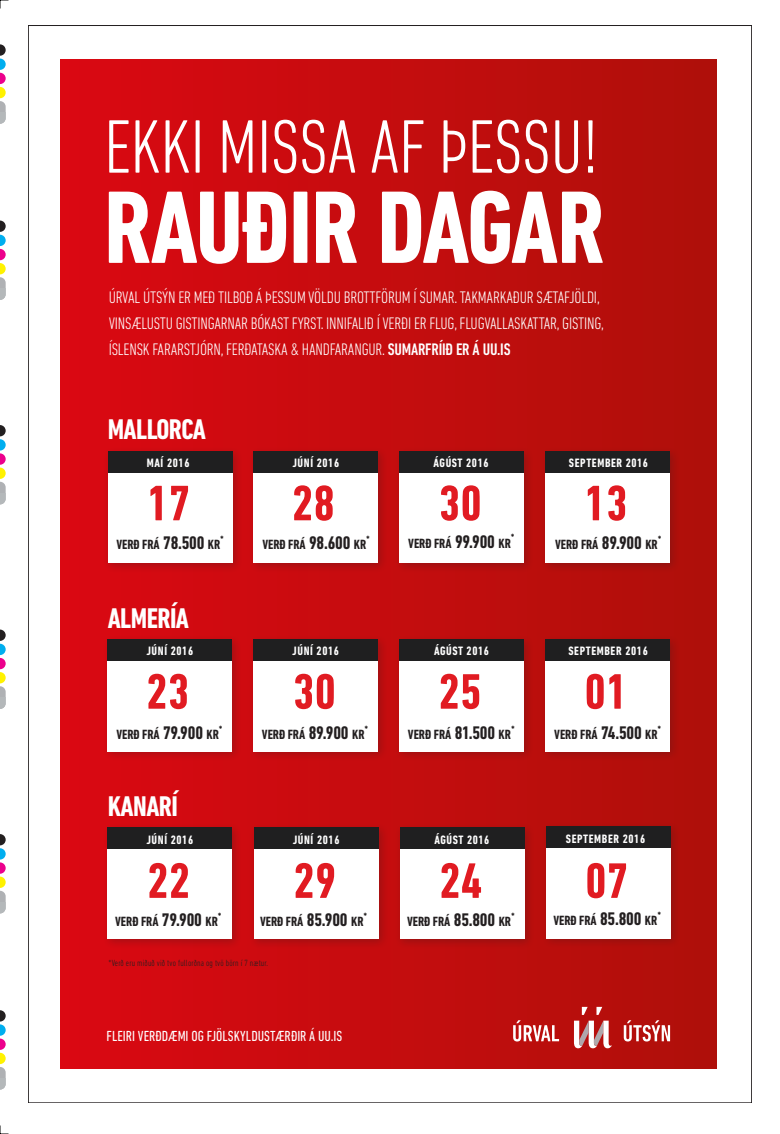
<style>
.page{position:relative;width:780px;height:1134px;background:#fff}
.page>*{position:absolute;margin:0;border:0;box-sizing:border-box;transform-origin:0 0}
.t1{font:700 condensed 104.8px "DIN Next LT Pro";letter-spacing:-.01em;color:#fff}
.t2{font:300 condensed 77px "DIN Next LT Pro";letter-spacing:-.01em;color:#fff}
.t3{font:700 condensed 50.7px "DIN Next LT Pro";letter-spacing:.01em;color:#e11b22}
.t4{font:700 condensed 29px "DIN Next LT Pro";letter-spacing:-.02em;color:#fff}
.t5{font:300 condensed 17px/26px "DIN Next LT Pro";letter-spacing:-.01em;color:#fff}
.t6{font:condensed 14.8px "A103+VRRAFX+DIN Next LT Pro";color:#fff}
.t7{font:700 condensed 13.6px "DIN Next LT Pro";letter-spacing:-.005em;color:#231f20}
.t8{font:700 condensed 12.4px "DIN Next LT Pro";letter-spacing:.05em;color:#fff}
.t9{font:700 condensed 10.8px "DIN Next LT Pro";color:#231f20}
.t10{font:300 condensed 9.1px "DIN Next LT Pro";letter-spacing:.02em;color:#1f1f20}
.s1{font-weight:500}
.s2{font-size:18.6px}
</style>
<div class="page">
<div style="left:61px;top:60px;width:655px;height:1009px;background:linear-gradient(to right,#db0912,#af100a)"></div>
<div style="left:102px;top:822px;width:140px;height:127px;background:#231f20;opacity:.25"></div>
<div style="left:108px;top:827px;width:124px;height:112px;background:#fff"></div>
<div style="left:108px;top:827px;width:124px;height:21px;background:#1f1f20"></div>
<div style="left:249px;top:822px;width:139px;height:127px;background:#231f20;opacity:.25"></div>
<div style="left:254px;top:827px;width:124px;height:112px;background:#fff"></div>
<div style="left:254px;top:827px;width:124px;height:21px;background:#1f1f20"></div>
<div style="left:395px;top:822px;width:139px;height:127px;background:#231f20;opacity:.25"></div>
<div style="left:400px;top:827px;width:124px;height:112px;background:#fff"></div>
<div style="left:400px;top:827px;width:124px;height:21px;background:#1f1f20"></div>
<div style="left:541px;top:821px;width:140px;height:128px;background:#231f20;opacity:.25"></div>
<div style="left:546px;top:827px;width:124px;height:111px;background:#fff"></div>
<div style="left:546px;top:827px;width:124px;height:21px;background:#1f1f20"></div>
<svg style="left:513px;top:1020px;width:46px;height:21px"></svg>
<svg style="left:623px;top:1020px;width:47px;height:21px"></svg>
<svg style="left:596px;top:1007px;width:6px;height:8px"></svg>
<svg style="left:582px;top:1007px;width:5px;height:8px"></svg>
<svg style="left:574px;top:1021px;width:38px;height:27px"></svg>
<div style="left:102px;top:634px;width:140px;height:128px;background:#231f20;opacity:.25"></div>
<div style="left:108px;top:640px;width:124px;height:111px;background:#fff"></div>
<div style="left:108px;top:640px;width:124px;height:21px;background:#1f1f20"></div>
<div style="left:248px;top:634px;width:140px;height:128px;background:#231f20;opacity:.25"></div>
<div style="left:253px;top:640px;width:125px;height:111px;background:#fff"></div>
<div style="left:253px;top:640px;width:125px;height:21px;background:#1f1f20"></div>
<div style="left:540px;top:634px;width:140px;height:128px;background:#231f20;opacity:.25"></div>
<div style="left:545px;top:640px;width:125px;height:111px;background:#fff"></div>
<div style="left:545px;top:640px;width:125px;height:21px;background:#1f1f20"></div>
<div style="left:394px;top:634px;width:140px;height:128px;background:#231f20;opacity:.25"></div>
<div style="left:399px;top:640px;width:124px;height:111px;background:#fff"></div>
<div style="left:399px;top:640px;width:124px;height:21px;background:#1f1f20"></div>
<div style="left:248px;top:446px;width:140px;height:127px;background:#231f20;opacity:.25"></div>
<div style="left:254px;top:451px;width:124px;height:112px;background:#fff"></div>
<div style="left:103px;top:446px;width:140px;height:127px;background:#231f20;opacity:.25"></div>
<div style="left:108px;top:451px;width:124px;height:112px;background:#fff"></div>
<div style="left:254px;top:451px;width:124px;height:21px;background:#1f1f20"></div>
<div style="left:394px;top:446px;width:140px;height:127px;background:#231f20;opacity:.25"></div>
<div style="left:400px;top:451px;width:124px;height:112px;background:#fff"></div>
<div style="left:400px;top:451px;width:124px;height:21px;background:#1f1f20"></div>
<div style="left:540px;top:446px;width:140px;height:127px;background:#231f20;opacity:.25"></div>
<div style="left:545px;top:451px;width:125px;height:112px;background:#fff"></div>
<div style="left:545px;top:451px;width:125px;height:21px;background:#1f1f20"></div>
<div style="left:108px;top:451px;width:124px;height:21px;background:#1f1f20"></div>
<svg style="left:0;top:44px;width:6px;height:68px"></svg>
<div style="left:0;top:112px;width:6px;height:12px;background:#b4b8ba"></div>
<svg style="left:0;top:1010px;width:6px;height:68px"></svg>
<div style="left:0;top:1078px;width:6px;height:11px;background:#b4b8ba"></div>
<svg style="left:0;top:834px;width:6px;height:68px"></svg>
<div style="left:0;top:902px;width:6px;height:11px;background:#b4b8ba"></div>
<svg style="left:0;top:629px;width:6px;height:69px"></svg>
<div style="left:0;top:698px;width:6px;height:11px;background:#b4b8ba"></div>
<svg style="left:0;top:425px;width:6px;height:68px"></svg>
<div style="left:0;top:493px;width:6px;height:11px;background:#b4b8ba"></div>
<svg style="left:0;top:221px;width:6px;height:68px"></svg>
<div style="left:0;top:289px;width:6px;height:11px;background:#b4b8ba"></div>
<svg style="left:0;top:0;width:9px;height:9px"></svg>
<svg style="left:0;top:1125px;width:9px;height:9px"></svg>
<h2 class="t2" style="left:104px;top:103px;width:496px">EKKI MISSA AF ÞESSU!</h2>
<h1 class="t1" style="left:104px;top:168px;width:502px">RAUÐIR DAGAR</h1>
<p class="t5" style="left:109px;top:284px;width:496px">ÚRVAL ÚTSÝN ER MEÐ TILBOÐ Á ÞESSUM VÖLDU BROTTFÖRUM Í SUMAR. TAKMARKAÐUR SÆTAFJÖLDI,<br>VINSÆLUSTU GISTINGARNAR BÓKAST FYRST. INNIFALIÐ Í VERÐI ER FLUG, FLUGVALLASKATTAR, GISTING,<br>ÍSLENSK FARARSTJÓRN, FERÐATASKA &amp; HANDFARANGUR. <span class="s1">SUMARFRÍIÐ ER Á UU.IS</span></p>
<h3 class="t4" style="left:108px;top:413px;width:100px">MALLORCA</h3>
<p class="t8" style="left:147px;top:456px;width:44px">MAÍ 2016</p>
<h3 class="t3" style="left:147px;top:474px;width:44px">17</h3>
<p class="t7" style="left:116px;top:537px;width:105px">VERÐ FRÁ <span class="s2">78.500</span> KR</p>
<p class="t9" style="left:220px;top:533px;width:5px">*</p>
<h3 class="t4" style="left:108px;top:601px;width:83px">ALMERÍA</h3>
<p class="t8" style="left:146px;top:644px;width:48px">JÚNÍ 2016</p>
<h3 class="t3" style="left:146px;top:663px;width:44px">23</h3>
<p class="t7" style="left:116px;top:727px;width:104px">VERÐ FRÁ <span class="s2">79.900</span> KR</p>
<p class="t9" style="left:219px;top:723px;width:5px">*</p>
<h3 class="t4" style="left:108px;top:790px;width:72px">KANARÍ</h3>
<p class="t8" style="left:146px;top:832px;width:48px">JÚNÍ 2016</p>
<h3 class="t3" style="left:147px;top:852px;width:44px">22</h3>
<p class="t7" style="left:115px;top:914px;width:104px">VERÐ FRÁ <span class="s2">79.900</span> KR</p>
<p class="t9" style="left:218px;top:910px;width:5px">*</p>
<p class="t8" style="left:292px;top:455px;width:48px">JÚNÍ 2016</p>
<h3 class="t3" style="left:292px;top:474px;width:44px">28</h3>
<p class="t7" style="left:262px;top:537px;width:105px">VERÐ FRÁ <span class="s2">98.600</span> KR</p>
<p class="t9" style="left:366px;top:533px;width:5px">*</p>
<p class="t8" style="left:292px;top:644px;width:48px">JÚNÍ 2016</p>
<h3 class="t3" style="left:293px;top:663px;width:44px">30</h3>
<p class="t7" style="left:262px;top:727px;width:104px">VERÐ FRÁ <span class="s2">89.900</span> KR</p>
<p class="t9" style="left:364px;top:723px;width:5px">*</p>
<p class="t8" style="left:293px;top:832px;width:48px">JÚNÍ 2016</p>
<h3 class="t3" style="left:293px;top:852px;width:44px">29</h3>
<p class="t7" style="left:260px;top:914px;width:105px">VERÐ FRÁ <span class="s2">85.900</span> KR</p>
<p class="t9" style="left:363px;top:910px;width:5px">*</p>
<p class="t10" style="left:108px;top:957px;width:161px">*Verð eru miðuð við tvo fullorðna og tvö börn í 7 nætur.</p>
<p class="t6" style="left:107px;top:1027px;width:237px">FLEIRI VERÐDÆMI OG FJÖLSKYLDUSTÆRÐIR Á UU.IS</p>
<p class="t8" style="left:433px;top:455px;width:57px">ÁGÚST 2016</p>
<h3 class="t3" style="left:439px;top:474px;width:44px">30</h3>
<p class="t7" style="left:408px;top:535px;width:104px">VERÐ FRÁ <span class="s2">99.900</span> KR</p>
<p class="t9" style="left:511px;top:532px;width:5px">*</p>
<p class="t8" style="left:434px;top:644px;width:57px">ÁGÚST 2016</p>
<h3 class="t3" style="left:438px;top:663px;width:44px">25</h3>
<p class="t7" style="left:408px;top:727px;width:105px">VERÐ FRÁ <span class="s2">81.500</span> KR</p>
<p class="t9" style="left:511px;top:723px;width:5px">*</p>
<p class="t8" style="left:434px;top:832px;width:57px">ÁGÚST 2016</p>
<h3 class="t3" style="left:439px;top:852px;width:44px">24</h3>
<p class="t7" style="left:407px;top:914px;width:105px">VERÐ FRÁ <span class="s2">85.800</span> KR</p>
<p class="t9" style="left:511px;top:910px;width:5px">*</p>
<p class="t8" style="left:569px;top:455px;width:81px">SEPTEMBER 2016</p>
<h3 class="t3" style="left:584px;top:474px;width:44px">13</h3>
<p class="t7" style="left:555px;top:537px;width:104px">VERÐ FRÁ <span class="s2">89.900</span> KR</p>
<p class="t9" style="left:657px;top:533px;width:5px">*</p>
<p class="t8" style="left:568px;top:644px;width:81px">SEPTEMBER 2016</p>
<h3 class="t3" style="left:584px;top:663px;width:44px">01</h3>
<p class="t7" style="left:554px;top:727px;width:105px">VERÐ FRÁ <span class="s2">74.500</span> KR</p>
<p class="t9" style="left:657px;top:723px;width:5px">*</p>
<p class="t8" style="left:565px;top:831px;width:81px">SEPTEMBER 2016</p>
<h3 class="t3" style="left:585px;top:852px;width:44px">07</h3>
<p class="t7" style="left:553px;top:913px;width:105px">VERÐ FRÁ <span class="s2">85.800</span> KR</p>
<p class="t9" style="left:657px;top:909px;width:5px">*</p>
</div>
